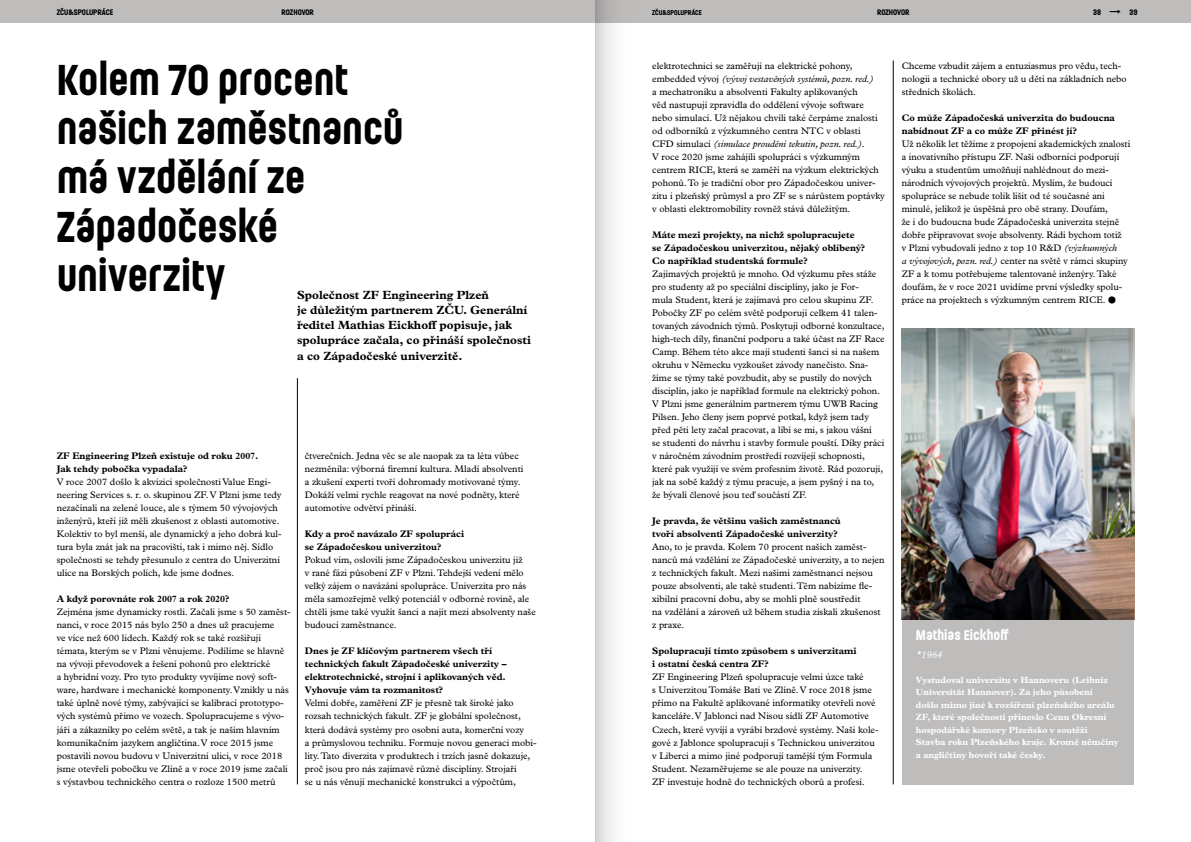
<style>
.page{position:relative;width:1191px;height:842px;background:#fff}
.page>*{position:absolute;margin:0;border:0;box-sizing:border-box;transform-origin:0 0}
.nadpis_01{font:700 43px/49px "Ladislav";letter-spacing:-.01em;color:#000}
.text_zaklad_amerika{font:700 23px "Ladislav";color:#000}
.t1{font:700 14px "Ladislav";color:#fff}
.perex_vetsi{font:700 11.9px/15.2px "Plantin MT Pro";color:#000}
.t2{font:italic 10px "Plantin MT Pro";color:#fff}
.text_zaklad_amerika-2{font:9.5px/13px "Plantin MT Pro";color:#000}
.otazka_rozhovor{font:700 9.5px/13px "Plantin MT Pro";color:#000}
.t3{font:700 9px/12.5px "Plantin MT Pro";color:#fff}
.t4{font:700 8px "Ladislav";color:#000}
.t5{font:700 7px "Ladislav";color:#000}
.s1{font-style:italic}
</style>
<div class="page">
<div style="left:0;top:0;width:1191px;height:23px;background:#bfbcbc"></div>
<hr style="left:297px;top:378px;width:1px;height:406px;background:#000">
<hr style="left:893px;top:60px;width:1px;height:724px;background:#000">
<img style="left:901px;top:329px;width:233px;height:290px">
<div style="left:901px;top:609px;width:232px;height:175px;background:#bfbcbc"></div>
<div style="left:595px;top:0;width:43px;height:842px;background:linear-gradient(to right,#ddd,#fff)"></div>
<p class="t4" style="left:57px;top:7px;width:58px">ZČU&amp;SPOLUPRÁCE</p>
<p class="t4" style="left:281px;top:7px;width:34px">ROZHOVOR</p>
<p class="t5" style="left:652px;top:8px;width:51px">ZČU&amp;SPOLUPRÁCE</p>
<p class="t4" style="left:877px;top:7px;width:34px">ROZHOVOR</p>
<p class="t4" style="left:1093px;top:7px;width:46px">38 ⟶ 39</p>
<p class="nadpis_01" style="left:57px;top:54px;width:348px">Kolem 70 procent našich zaměstnanců má vzdělání ze<br>Západočeské univerzity</p>
<p class="perex_vetsi" style="left:297px;top:287px;width:235px">Společnost ZF Engineering Plzeň<br>je důležitým partnerem ZČU. Generální ředitel Mathias Eickhoff popisuje, jak spolupráce začala, co přináší společnosti a co Západočeské univerzitě.</p>
<p class="otazka_rozhovor" style="left:57px;top:449px;width:203px">ZF Engineering Plzeň existuje od roku 2007.<br>Jak tehdy pobočka vypadala?</p>
<p class="text_zaklad_amerika-2" style="left:57px;top:475px;width:226px">V roce 2007 došlo k akvizici společnosti Value Engi&shy;neering Services s. r. o. skupinou ZF. V Plzni jsme tedy nezačínali na zelené louce, ale s týmem 50 vývojových inženýrů, kteří již měli zkušenost z oblasti automotive.<br>Kolektiv to byl menší, ale dynamický a jeho dobrá kul&shy;tura byla znát jak na pracovišti, tak i mimo něj. Sídlo společnosti se tehdy přesunulo z centra do Univerzitní ulice na Borských polích, kde jsme dodnes.</p>
<p class="otazka_rozhovor" style="left:57px;top:592px;width:174px">A když porovnáte rok 2007 a rok 2020?</p>
<p class="text_zaklad_amerika-2" style="left:57px;top:606px;width:235px">Zejména jsme dynamicky rostli. Začali jsme s 50 zaměst&shy;nanci, v roce 2015 nás bylo 250 a dnes už pracujeme<br>ve více než 600 lidech. Každý rok se také rozšiřují témata, kterým se v Plzni věnujeme. Podílíme se hlavně na vývoji převodovek a řešení pohonů pro elektrické<br>a hybridní vozy. Pro tyto produkty vyvíjíme nový soft&shy;ware, hardware i mechanické komponenty. Vznikly u nás také úplně nové týmy, zabývající se kalibrací prototypo&shy;vých systémů přímo ve vozech. Spolupracujeme s vývo&shy;jáři a zákazníky po celém světě, a tak je naším hlavním komunikačním jazykem angličtina. V roce 2015 jsme postavili novou budovu v Univerzitní ulici, v roce 2018 jsme otevřeli pobočku ve Zlíně a v roce 2019 jsme začali s výstavbou technického centra o rozloze 1500 metrů</p>
<p class="text_zaklad_amerika-2" style="left:305px;top:449px;width:220px">čtverečních. Jedna věc se ale naopak za ta léta vůbec nezměnila: výborná firemní kultura. Mladí absolventi a zkušení experti tvoří dohromady motivované týmy.<br>Dokáží velmi rychle reagovat na nové podněty, které automotive odvětví přináší.</p>
<p class="otazka_rozhovor" style="left:305px;top:527px;width:161px">Kdy a proč navázalo ZF spolupráci se Západočeskou univerzitou?</p>
<p class="text_zaklad_amerika-2" style="left:305px;top:554px;width:232px">Pokud vím, oslovili jsme Západočeskou univerzitu již<br>v rané fázi působení ZF v Plzni. Tehdejší vedení mělo velký zájem o navázání spolupráce. Univerzita pro nás měla samozřejmě velký potenciál v odborné rovině, ale chtěli jsme také využít šanci a najít mezi absolventy naše budoucí zaměstnance.</p>
<p class="otazka_rozhovor" style="left:305px;top:645px;width:203px">Dnes je ZF klíčovým partnerem všech tří technických fakult Západočeské univerzity – elektrotechnické, strojní i aplikovaných věd.<br>Vyhovuje vám ta rozmanitost?</p>
<p class="text_zaklad_amerika-2" style="left:305px;top:697px;width:233px">Velmi dobře, zaměření ZF je přesně tak široké jako rozsah technických fakult. ZF je globální společnost, která dodává systémy pro osobní auta, komerční vozy<br>a průmyslovou techniku. Formuje novou generaci mobi&shy;lity. Tato diverzita v produktech i trzích jasně dokazuje, proč jsou pro nás zajímavé různé disciplíny. Strojaři<br>se u nás věnují mechanické konstrukci a výpočtům,</p>
<p class="text_zaklad_amerika-2" style="left:652px;top:59px;width:234px">elektrotechnici se zaměřují na elektrické pohony, embedded vývoj <span class="s1">(vývoj vestavěných systémů, pozn. red.)<br></span>a mechatroniku a absolventi Fakulty aplikovaných<br>věd nastupují zpravidla do oddělení vývoje software nebo simulací. Už nějakou chvíli také čerpáme znalosti od odborníků z výzkumného centra NTC v oblasti<br>CFD simulací <span class="s1">(simulace proudění tekutin, pozn. red.).<br></span>V roce 2020 jsme zahájili spolupráci s výzkumným centrem RICE, která se zaměří na výzkum elektrických pohonů. To je tradiční obor pro Západočeskou univer&shy;zitu i plzeňský průmysl a pro ZF se s nárůstem poptávky v oblasti elektromobility rovněž stává důležitým.</p>
<p class="otazka_rozhovor" style="left:652px;top:228px;width:215px">Máte mezi projekty, na nichž spolupracujete se Západočeskou univerzitou, nějaký oblíbený?<br>Co například studentská formule?</p>
<p class="text_zaklad_amerika-2" style="left:652px;top:267px;width:234px">Zajímavých projektů je mnoho. Od výzkumu přes stáže pro studenty až po speciální disciplíny, jako je For-<br>mula Student, která je zajímavá pro celou skupinu ZF.<br>Pobočky ZF po celém světě podporují celkem 41 talen&shy;tovaných závodních týmů. Poskytují odborné konzultace, high-tech díly, finanční podporu a také účast na ZF Race Camp. Během této akce mají studenti šanci si na našem okruhu v Německu vyzkoušet závody nanečisto. Sna&shy;žíme se týmy také povzbudit, aby se pustily do nových disciplín, jako je například formule na elektrický pohon.<br>V Plzni jsme generálním partnerem týmu UWB Racing Pilsen. Jeho členy jsem poprvé potkal, když jsem tady před pěti lety začal pracovat, a líbí se mi, s jakou vášní<br>se studenti do návrhu i stavby formule pouští. Díky práci v náročném závodním prostředí rozvíjejí schopnosti, které pak využijí ve svém profesním životě. Rád pozoruji, jak na sobě každý z týmu pracuje, a jsem pyšný i na to, že bývalí členové jsou teď součástí ZF.</p>
<p class="otazka_rozhovor" style="left:652px;top:514px;width:190px">Je pravda, že většinu vašich zaměstnanců tvoří absolventi Západočeské univerzity?</p>
<p class="text_zaklad_amerika-2" style="left:652px;top:541px;width:234px">Ano, to je pravda. Kolem 70 procent našich zaměst&shy;nanců má vzdělání ze Západočeské univerzity, a to nejen z technických fakult. Mezi našimi zaměstnanci nejsou pouze absolventi, ale také studenti. Těm nabízíme fle&shy;xibilní pracovní dobu, aby se mohli plně soustředit<br>na vzdělání a zároveň už během studia získali zkušenost z praxe.</p>
<p class="otazka_rozhovor" style="left:652px;top:645px;width:206px">Spolupracují tímto způsobem s univerzitami i ostatní česká centra ZF?</p>
<p class="text_zaklad_amerika-2" style="left:652px;top:671px;width:228px">ZF Engineering Plzeň spolupracuje velmi úzce také<br>s Univerzitou Tomáše Bati ve Zlíně. V roce 2018 jsme přímo na Fakultě aplikované informatiky otevřeli nové kanceláře. V Jablonci nad Nisou sídlí ZF Automotive Czech, které vyvíjí a vyrábí brzdové systémy. Naši kole&shy;gové z Jablonce spolupracují s Technickou univerzitou v Liberci a mimo jiné podporují tamější tým Formula Student. Nezaměřujeme se ale pouze na univerzity.<br>ZF investuje hodně do technických oborů a profesí.</p>
<p class="text_zaklad_amerika-2" style="left:901px;top:59px;width:226px">Chceme vzbudit zájem a entuziasmus pro vědu, tech&shy;nologii a technické obory už u dětí na základních nebo středních školách.</p>
<p class="otazka_rozhovor" style="left:901px;top:111px;width:215px">Co může Západočeská univerzita do budoucna nabídnout ZF a co může ZF přinést jí?</p>
<p class="text_zaklad_amerika-2" style="left:901px;top:137px;width:230px">Už několik let těžíme z propojení akademických znalostí a inovativního přístupu ZF. Naši odborníci podporují výuku a studentům umožňují nahlédnout do mezi&shy;národních vývojových projektů. Myslím, že budoucí spolupráce se nebude tolik lišit od té současné ani minulé, jelikož je úspěšná pro obě strany. Doufám,<br>že i do budoucna bude Západočeská univerzita stejně dobře připravovat svoje absolventy. Rádi bychom totiž<br>v Plzni vybudovali jedno z top 10 R&amp;D <span class="s1">(výzkumných<br>a vývojových, pozn. red.)</span> center na světě v rámci skupiny ZF a k tomu potřebujeme talentované inženýry. Také doufám, že v roce 2021 uvidíme první výsledky spolu&shy;práce na projektech s výzkumným centrem RICE.</p>
<p class="text_zaklad_amerika" style="left:1107px;top:285px;width:10px">•</p>
<h3 class="t1" style="left:916px;top:626px;width:94px">Mathias Eickhoff</h3>
<p class="t2" style="left:916px;top:649px;width:28px">*1964</p>
<p class="t3" style="left:916px;top:673px;width:204px">Vystudoval univerzitu v Hannoveru (Leibniz Universität Hannover). Za jeho působení<br>došlo mimo jiné k rozšíření plzeňského areálu ZF, které společnosti přineslo Cenu Okresní hospodářské komory Plzeňsko v soutěži Stavba roku Plzeňského kraje. Kromě němčiny a angličtiny hovoří také česky.</p>
</div>
